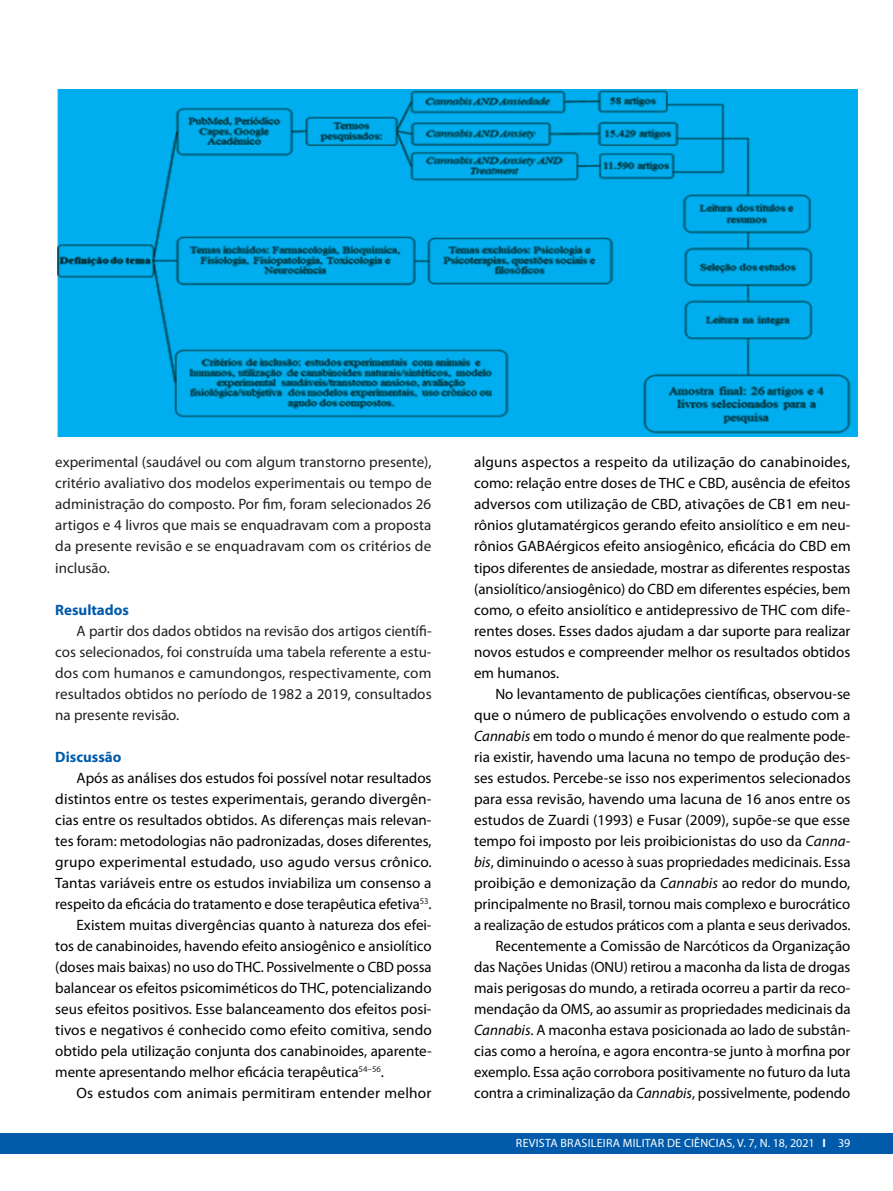
<style>
.page{position:relative;width:893px;height:1191px;background:#fff}
.page>*{position:absolute;margin:0;border:0;box-sizing:border-box;transform-origin:0 0}
.t1{font:15px/21px "Myriad Pro";color:#000001;text-align:justify}
.t2{font:15px/21px "Myriad Pro";letter-spacing:.005em;color:#231f20;text-align:justify}
.t3{font:700 15px "Myriad Pro";color:#015aaa}
.t4{font:12px "Myriad Pro";letter-spacing:.02em;color:#fff}
.s1{font-style:italic}
.s2{font-weight:700}
</style>
<div class="page">
<div style="left:0;top:1133px;width:893px;height:20px;background:#015aaa"></div>
<img style="left:57px;top:90px;width:800px;height:347px">
<p class="t2" style="left:55px;top:452px;width:378px">experimental (saudável ou com algum transtorno presente), critério avaliativo dos modelos experimentais ou tempo de administração do composto. Por fim, foram selecionados 26 artigos e 4 livros que mais se enquadravam com a proposta da presente revisão e se enquadravam com os critérios de inclusão.</p>
<p class="t3" style="left:55px;top:599px;width:75px">Resultados</p>
<p class="t2" style="left:55px;top:620px;width:378px;text-indent:21px">A partir dos dados obtidos na revisão dos artigos científi&shy;cos selecionados, foi construída uma tabela referente a estu&shy;dos com humanos e camundongos, respectivamente, com resultados obtidos no período de 1982 a 2019, consultados na presente revisão.</p>
<p class="t3" style="left:55px;top:746px;width:68px">Discussão</p>
<p class="t1" style="left:77px;top:767px;width:357px">Após as análises dos estudos foi possível notar resultados</p>
<p class="t1" style="left:55px;top:788px;width:378px">distintos entre os testes experimentais, gerando divergên-</p>
<p class="t1" style="left:55px;top:809px;width:378px">cias entre os resultados obtidos. As diferenças mais relevan-</p>
<p class="t1" style="left:55px;top:830px;width:378px">tes foram: metodologias não padronizadas, doses diferentes,</p>
<p class="t1" style="left:55px;top:851px;width:378px">grupo experimental estudado, uso agudo versus crônico.</p>
<p class="t1" style="left:55px;top:872px;width:378px">Tantas variáveis entre os estudos inviabiliza um consenso a</p>
<p class="t1" style="left:55px;top:893px;width:378px">respeito da eficácia do tratamento e dose terapêutica efetiva<sup>53</sup>.</p>
<p class="t1" style="left:77px;top:914px;width:357px">Existem muitas divergências quanto à natureza dos efei-</p>
<p class="t1" style="left:55px;top:935px;width:378px">tos de canabinoides, havendo efeito ansiogênico e ansiolítico</p>
<p class="t1" style="left:55px;top:956px;width:378px">(doses mais baixas) no uso do THC. Possivelmente o CBD possa</p>
<p class="t1" style="left:55px;top:977px;width:378px">balancear os efeitos psicomiméticos do THC, potencializando</p>
<p class="t1" style="left:55px;top:998px;width:378px">seus efeitos positivos. Esse balanceamento dos efeitos posi-</p>
<p class="t1" style="left:55px;top:1019px;width:378px">tivos e negativos é conhecido como efeito comitiva, sendo</p>
<p class="t1" style="left:55px;top:1040px;width:378px">obtido pela utilização conjunta dos canabinoides, aparente-</p>
<p class="t1" style="left:55px;top:1061px;width:330px">mente apresentando melhor eficácia terapêutica<sup>54–56</sup>.</p>
<p class="t1" style="left:77px;top:1082px;width:357px">Os estudos com animais permitiram entender melhor</p>
<p class="t1" style="left:474px;top:452px;width:378px">alguns aspectos a respeito da utilização do canabinoides, como: relação entre doses de THC e CBD, ausência de efeitos adversos com utilização de CBD, ativações de CB1 em neu&shy;rônios glutamatérgicos gerando efeito ansiolítico e em neu&shy;rônios GABAérgicos efeito ansiogênico, eficácia do CBD em tipos diferentes de ansiedade, mostrar as diferentes respostas (ansiolítico/ansiogênico) do CBD em diferentes espécies, bem como, o efeito ansiolítico e antidepressivo de THC com dife&shy;rentes doses. Esses dados ajudam a dar suporte para realizar novos estudos e compreender melhor os resultados obtidos em humanos.</p>
<p class="t1" style="left:474px;top:683px;width:378px;text-align:right">No levantamento de publicações científicas, observou-se que o número de publicações envolvendo o estudo com a <span class="s1">Cannabis</span> em todo o mundo é menor do que realmente pode&shy;ria existir, havendo uma lacuna no tempo de produção des&shy;ses estudos. Percebe-se isso nos experimentos selecionados para essa revisão, havendo uma lacuna de 16 anos entre os estudos de Zuardi (1993) e Fusar (2009), supõe-se que esse tempo foi imposto por leis proibicionistas do uso da <span class="s1">Canna&shy;bis</span>, diminuindo o acesso à suas propriedades medicinais. Essa proibição e demonização da <span class="s1">Cannabis</span> ao redor do mundo, principalmente no Brasil, tornou mais complexo e burocrático a realização de estudos práticos com a planta e seus derivados.<br>Recentemente a Comissão de Narcóticos da Organização das Nações Unidas (ONU) retirou a maconha da lista de drogas mais perigosas do mundo, a retirada ocorreu a partir da reco&shy;mendação da OMS, ao assumir as propriedades medicinais da <span class="s1">Cannabis</span>. A maconha estava posicionada ao lado de substân&shy;cias como a heroína, e agora encontra-se junto à morfina por exemplo. Essa ação corrobora positivamente no futuro da luta contra a criminalização da <span class="s1">Cannabis</span>, possivelmente, podendo</p>
<p class="t4" style="left:516px;top:1135px;width:336px">REVISTA BRASILEIRA MILITAR DE CIÊNCIAS, V. 7, N. 18, 2021 <span class="s2">I</span> 39</p>
</div>
